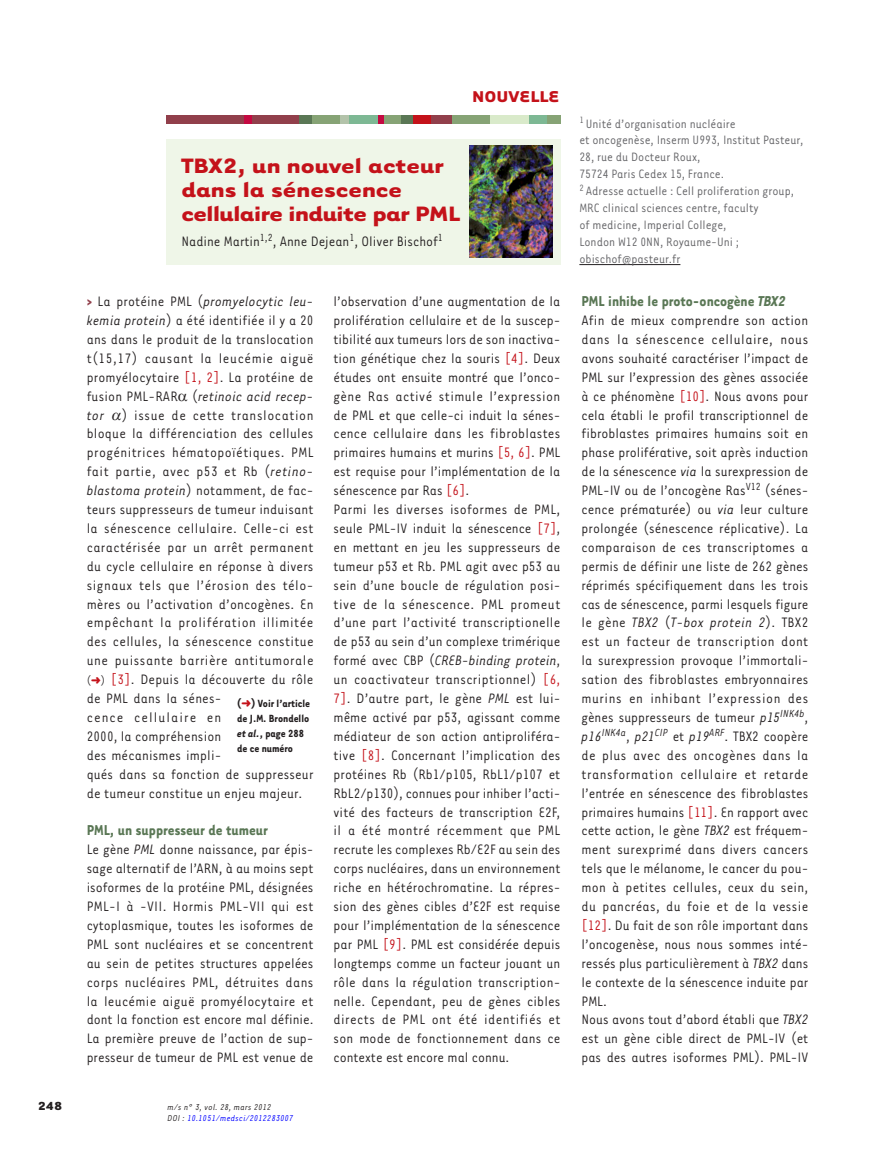
<style>
.page{position:relative;width:894px;height:1149px;background:#fff}
.page>*{position:absolute;margin:0;border:0;box-sizing:border-box;transform-origin:0 0}
.t1{font:700 24px/24px "Tarzana Wide";color:#c4121a}
.t2{font:700 18px "Tarzana Wide";color:#c4121a}
.t3{font:700 16.5px "Tarzana Narrow";color:#5a7755}
.t4{font:15.75px/18.9px "Tarzana Narrow";letter-spacing:.005em;color:#231f20}
.t5{font:13.95px/17px "Tarzana Narrow";color:#636366}
.t6{font:700 13.5px "Tarzana Wide";color:#231f20}
.t7{font:700 12px/15px "Tarzana Narrow";color:#231f20}
.t8{font:italic 9.75px/11.7px "Tarzana Narrow";letter-spacing:.025em;color:#231f20}
.s1{font-weight:700;color:#913f4b}
.s2{font-style:italic}
.s3{color:#c4121a}
.s4{font-size:12px}
.s5{color:#00f}
</style>
<div class="page">
<div style="left:166px;top:116px;width:133px;height:8px;background:#913f4b"></div>
<div style="left:299px;top:116px;width:26px;height:8px;background:#5a7755"></div>
<div style="left:399px;top:116px;width:14px;height:8px;background:#5a7755"></div>
<div style="left:312px;top:116px;width:29px;height:8px;background:#86a375"></div>
<div style="left:348px;top:116px;width:29px;height:8px;background:#7db894"></div>
<div style="left:527px;top:116px;width:21px;height:8px;background:#7db894"></div>
<div style="left:382px;top:116px;width:18px;height:8px;background:#86a375"></div>
<div style="left:547px;top:116px;width:13px;height:8px;background:#86a375"></div>
<div style="left:451px;top:116px;width:39px;height:8px;background:#86a375"></div>
<div style="left:490px;top:116px;width:38px;height:8px;background:#d9eaca"></div>
<div style="left:340px;top:116px;width:8px;height:8px;background:#b3c3aa"></div>
<div style="left:244px;top:116px;width:7px;height:8px;background:#c40941"></div>
<div style="left:377px;top:116px;width:6px;height:8px;background:#c40941"></div>
<div style="left:413px;top:116px;width:26px;height:8px;background:#c4121a"></div>
<div style="left:431px;top:116px;width:21px;height:8px;background:#913f4b"></div>
<div style="left:166px;top:139px;width:394px;height:126px;background:#eff6e8"></div>
<hr style="left:579px;top:264px;width:101px;height:1px;background:#231f20">
<img style="left:470px;top:146px;width:82px;height:112px">
<p class="t2" style="left:472px;top:90px;width:89px">NOUVELLE</p>
<h1 class="t1" style="left:181px;top:156px;width:280px">TBX2, un nouvel acteur dans la sénescence cellulaire induite par PML</h1>
<p class="t4" style="left:181px;top:233px;width:263px">Nadine Martin<sup>1,2</sup>, Anne Dejean<sup>1</sup>, Oliver Bischof<sup>1</sup></p>
<p class="t5" style="left:579px;top:116px;width:226px"><sup>1</sup> Unité d’organisation nucléaire<br>et oncogenèse, Inserm U993, Institut Pasteur, 28, rue du Docteur Roux,<br>75724 Paris Cedex 15, France.<br><sup>2</sup> Adresse actuelle : Cell proliferation group, MRC clinical sciences centre, faculty<br>of medicine, Imperial College,<br>London W12 0NN, Royaume-Uni ; obischof@pasteur.fr</p>
<p class="t4" style="left:87px;top:293px;width:228px"><span class="s1">&gt;</span> La protéine PML (<span class="s2">promyelocytic leu&shy;kemia protein</span>) a été identifiée il y a 20 ans dans le produit de la translocation t(15,17) causant la leucémie aiguë promyélocytaire <span class="s3">[1, 2]</span>. La protéine de fusion PML-RAR (<span class="s2">retinoic acid recep&shy;tor</span> ) issue de cette translocation bloque la différenciation des cellules progénitrices hématopoïétiques. PML fait partie, avec p53 et Rb (<span class="s2">retino&shy;blastoma protein</span>) notamment, de fac&shy;teurs suppresseurs de tumeur induisant la sénescence cellulaire. Celle-ci est caractérisée par un arrêt permanent du cycle cellulaire en réponse à divers signaux tels que l’érosion des télo&shy;mères ou l’activation d’oncogènes. En empêchant la prolifération illimitée des cellules, la sénescence constitue une puissante barrière antitumorale <span class="s4">(</span><span class="s3">➜</span><span class="s4">)</span> <span class="s3">[3]</span>. Depuis la découverte du rôle de PML dans la sénes-<br>cence cellulaire en<br>2000, la compréhension<br>des mécanismes impli-<br>qués dans sa fonction de suppresseur de tumeur constitue un enjeu majeur.</p>
<p class="t3" style="left:87px;top:825px;width:182px">PML, un suppresseur de tumeur</p>
<p class="t4" style="left:87px;top:841px;width:228px;text-align:justify">Le gène <span class="s2">PML</span> donne naissance, par épis&shy;sage alternatif de l’ARN, à au moins sept isoformes de la protéine PML, désignées PML-I à -VII. Hormis PML-VII qui est cytoplasmique, toutes les isoformes de PML sont nucléaires et se concentrent au sein de petites structures appelées corps nucléaires PML, détruites dans la leucémie aiguë promyélocytaire et dont la fonction est encore mal définie.<br>La première preuve de l’action de sup&shy;presseur de tumeur de PML est venue de</p>
<p class="t7" style="left:237px;top:697px;width:74px">(<span class="s3">➜</span>) Voir l’article de J.M. Brondello <span class="s2">et al.</span>, page 288 de ce numéro</p>
<p class="t6" style="left:38px;top:1101px;width:26px">248</p>
<p class="t8" style="left:167px;top:1101px;width:127px">m/s n° 3, vol. 28, mars 2012<br>DOI : <span class="s5">10.1051/medsci/2012283007</span></p>
<p class="t4" style="left:333px;top:293px;width:228px">l’observation d’une augmentation de la prolifération cellulaire et de la suscep&shy;tibilité aux tumeurs lors de son inactiva&shy;tion génétique chez la souris <span class="s3">[4]</span>. Deux études ont ensuite montré que l’onco&shy;gène Ras activé stimule l’expression de PML et que celle-ci induit la sénes&shy;cence cellulaire dans les fibroblastes primaires humains et murins <span class="s3">[5, 6]</span>. PML est requise pour l’implémentation de la sénescence par Ras <span class="s3">[6]</span>.<br>Parmi les diverses isoformes de PML, seule PML-IV induit la sénescence <span class="s3">[7]</span>, en mettant en jeu les suppresseurs de tumeur p53 et Rb. PML agit avec p53 au sein d’une boucle de régulation posi&shy;tive de la sénescence. PML promeut d’une part l’activité transcriptionelle de p53 au sein d’un complexe trimérique formé avec CBP (<span class="s2">CREB-binding protein</span>, un coactivateur transcriptionnel) <span class="s3">[6, 7]</span>. D’autre part, le gène <span class="s2">PML</span> est lui&shy;même activé par p53, agissant comme médiateur de son action antiproliféra&shy;tive <span class="s3">[8]</span>. Concernant l’implication des protéines Rb (Rb1/p105, RbL1/p107 et RbL2/p130), connues pour inhiber l’acti&shy;vité des facteurs de transcription E2F, il a été montré récemment que PML recrute les complexes Rb/E2F au sein des corps nucléaires, dans un environnement riche en hétérochromatine. La répres&shy;sion des gènes cibles d’E2F est requise pour l’implémentation de la sénescence par PML <span class="s3">[9]</span>. PML est considérée depuis longtemps comme un facteur jouant un rôle dans la régulation transcription&shy;nelle. Cependant, peu de gènes cibles directs de PML ont été identifiés et son mode de fonctionnement dans ce contexte est encore mal connu.</p>
<p class="t3" style="left:581px;top:296px;width:205px">PML inhibe le proto-oncogène <span class="s2">TBX2</span></p>
<p class="t4" style="left:581px;top:312px;width:228px">Afin de mieux comprendre son action dans la sénescence cellulaire, nous avons souhaité caractériser l’impact de PML sur l’expression des gènes associée à ce phénomène <span class="s3">[10]</span>. Nous avons pour cela établi le profil transcriptionnel de fibroblastes primaires humains soit en phase proliférative, soit après induction de la sénescence <span class="s2">via</span> la surexpression de PML-IV ou de l’oncogène Ras<sup>V12</sup> (sénes&shy;cence prématurée) ou <span class="s2">via</span> leur culture prolongée (sénescence réplicative). La comparaison de ces transcriptomes a permis de définir une liste de 262 gènes réprimés spécifiquement dans les trois cas de sénescence, parmi lesquels figure le gène <span class="s2">TBX2</span> (<span class="s2">T-box protein 2</span>). TBX2 est un facteur de transcription dont la surexpression provoque l’immortali&shy;sation des fibroblastes embryonnaires murins en inhibant l’expression des gènes suppresseurs de tumeur <span class="s2">p15</span><sup>INK4b</sup>, <span class="s2">p16</span><sup>INK4a</sup>, <span class="s2">p21</span><sup>CIP</sup> et <span class="s2">p19</span><sup>ARF</sup>. TBX2 coopère de plus avec des oncogènes dans la transformation cellulaire et retarde l’entrée en sénescence des fibroblastes primaires humains <span class="s3">[11]</span>. En rapport avec cette action, le gène <span class="s2">TBX2</span> est fréquem&shy;ment surexprimé dans divers cancers tels que le mélanome, le cancer du pou&shy;mon à petites cellules, ceux du sein, du pancréas, du foie et de la vessie <span class="s3">[12]</span>. Du fait de son rôle important dans l’oncogenèse, nous nous sommes inté&shy;ressés plus particulièrement à <span class="s2">TBX2</span> dans le contexte de la sénescence induite par PML.<br>Nous avons tout d’abord établi que <span class="s2">TBX2 </span>est un gène cible direct de PML-IV (et pas des autres isoformes PML). PML-IV</p>
</div>
